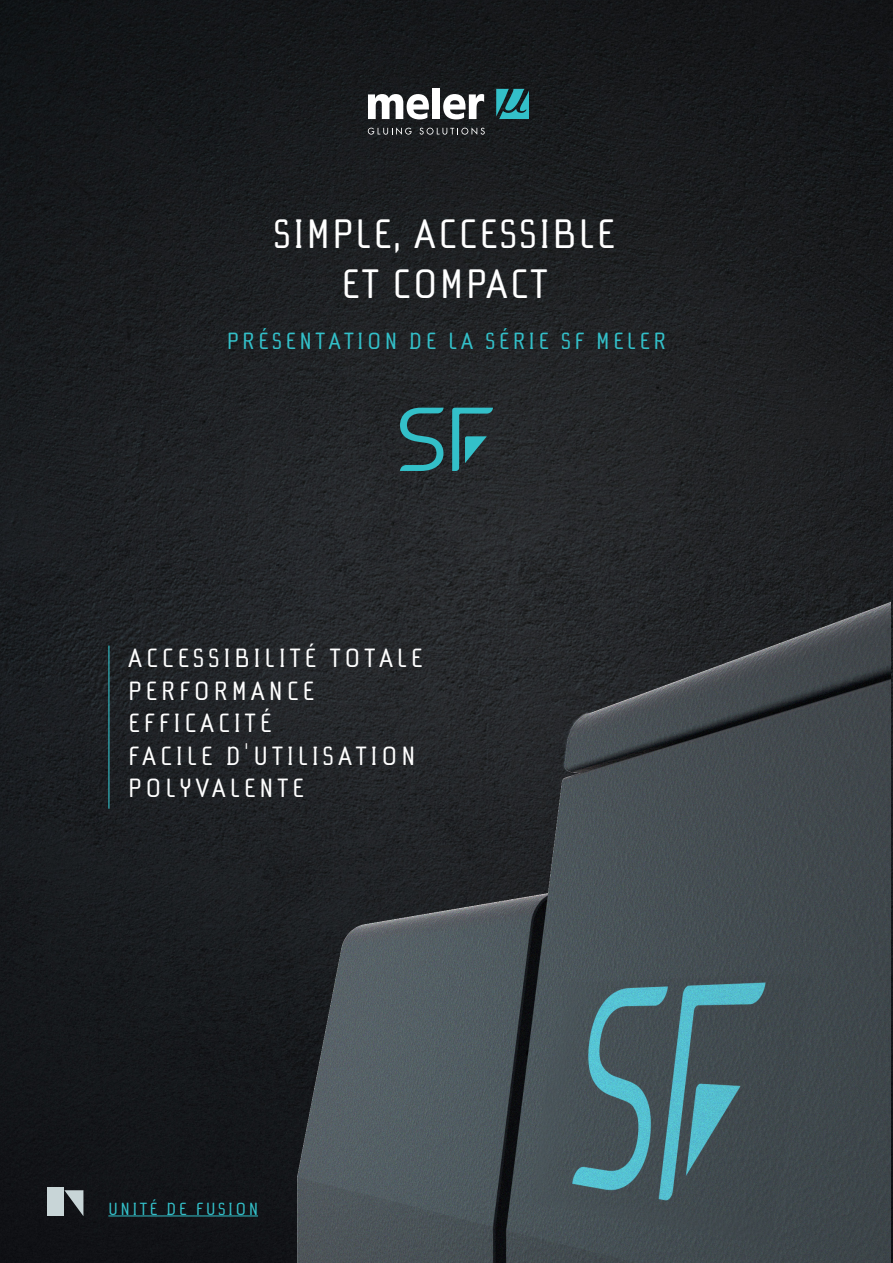
<style>
.page{position:relative;width:893px;height:1263px;background:#fff}
.page>*{position:absolute;margin:0;border:0;box-sizing:border-box;transform-origin:0 0}
.t1{font:42px/50.4px "f 3 Secuenciaroundffp";letter-spacing:.08em;color:#fff;text-align:center}
.t2{font:27px/32.4px "f 3 Secuenciaroundffp";letter-spacing:.17em;color:#fff}
.t3{font:24px "f 3 Secuenciaroundffp";letter-spacing:.17em;color:#33c0c9}
.t4{font:18px "f 3 Secuenciaroundffp";letter-spacing:.17em;color:#33c0c9}
</style>
<div class="page">
<img style="left:0;top:0;width:893px;height:1262px">
<div style="left:432px;top:89px;width:8px;height:30px;background:#fff"></div>
<svg style="left:443px;top:94px;width:41px;height:25px"></svg>
<svg style="left:496px;top:89px;width:33px;height:30px"></svg>
<svg style="left:368px;top:94px;width:61px;height:25px"></svg>
<svg style="left:419px;top:127px;width:66px;height:8px"></svg>
<svg style="left:368px;top:127px;width:44px;height:8px"></svg>
<img style="left:0;top:552px;width:891px;height:710px">
<hr style="left:108px;top:1216px;width:150px;height:1px;background:#33c0c9">
<svg style="left:400px;top:408px;width:43px;height:63px;background:#28595e"></svg>
<svg style="left:452px;top:408px;width:41px;height:63px;background:#2a5d62"></svg>
<div style="left:47px;top:1187px;width:16px;height:29px;background:#c8d5d7"></div>
<svg style="left:64px;top:1190px;width:19px;height:26px"></svg>
<h1 class="t1" style="left:274px;top:209px;width:342px">SIMPLE, ACCESSIBLE<br>ET COMPACT</h1>
<p class="t3" style="left:227px;top:328px;width:440px">PRÉSENTATION DE LA SÉRIE SF MELER</p>
<p class="t2" style="left:129px;top:642px;width:295px">ACCESSIBILITÉ TOTALE<br>PERFORMANCE<br>EFFICACITÉ<br>FACILE D’UTILISATION<br>POLYVALENTE</p>
<p class="t4" style="left:108px;top:1200px;width:151px">UNITÉ DE FUSION</p>
</div>
